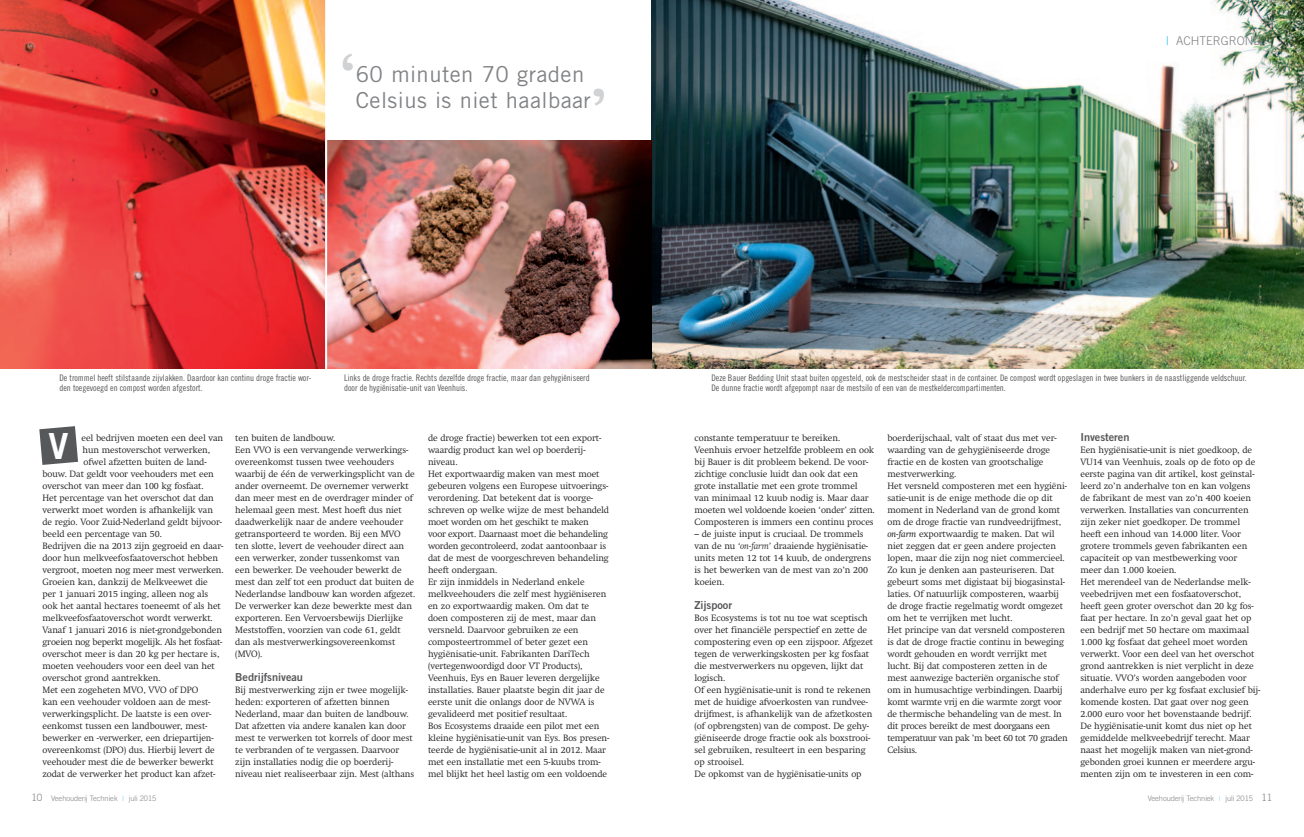
<style>
.page{position:relative;width:1304px;height:837px;background:#fff}
.page>*{position:absolute;margin:0;border:0;box-sizing:border-box;transform-origin:0 0}
.t1{font:300 75px "Swift";color:#d1d2d4}
.t2{font:36px "Trade Gothic LT Std Bd 2";color:#fff}
.t3{font:22px/26px "Trade Gothic LT Std";letter-spacing:.02em;color:#808285}
.t4{font:300 12px "Trade Gothic LT Std";color:#808285}
.t5{font:11px "Trade Gothic LT Std Bd 2";letter-spacing:-.005em;color:#57585a}
.t6{font:300 9px/12px "Swift";letter-spacing:-.005em;color:#231f20}
.t7{font:9px/10px "Trade Gothic LT Std Cn 18";letter-spacing:-.005em;color:#57585a}
.t8{font:300 9px "Swift";letter-spacing:-.025em;color:#231f20}
.t9{font:300 7.5px "Trade Gothic LT Std";letter-spacing:-.01em;color:#808285}
.s1{color:#15c0f2}
.s2{font-style:italic}
.s3{font-weight:400;font-style:italic}
.s4{font-size:10px}
.s5{font-weight:400;color:#86d6f7}
</style>
<div class="page">
<svg style="left:39px;top:426px;width:39px;height:39px;background:#717274"></svg>
<img style="left:0;top:0;width:325px;height:369px">
<img style="left:652px;top:0;width:652px;height:369px">
<img style="left:327px;top:141px;width:325px;height:228px">
<h1 class="t1" style="left:337px;top:37px;width:22px">‘</h1>
<h3 class="t3" style="left:356px;top:60px;width:237px">60 minuten 70 graden<br>Celsius is niet haalbaar</h3>
<h1 class="t1" style="left:588px;top:73px;width:22px">’</h1>
<h3 class="t4" style="left:1166px;top:33px;width:88px"><span class="s1">|</span> achtergrond</h3>
<p class="t7" style="left:60px;top:372px;width:254px">De trommel heeft stilstaande zijvlakken. Daardoor kan continu droge fractie wor&shy;den toegevoegd en compost worden afgestort.</p>
<p class="t7" style="left:344px;top:372px;width:247px">Links de droge fractie. Rechts dezelfde droge fractie, maar dan gehygiëniseerd door de hygiënisatie-unit van Veenhuis.</p>
<p class="t7" style="left:711px;top:372px;width:537px">Deze Bauer Bedding Unit staat buiten opgesteld, ook de mestscheider staat in de container. De compost wordt opgeslagen in twee bunkers in de naastliggende veldschuur.<br>De dunne fractie wordt afgepompt naar de mestsilo of een van de mestkeldercompartimenten.</p>
<h2 class="t2" style="left:49px;top:423px;width:22px">V</h2>
<p class="t6" style="left:82px;top:431px;width:143px">eel bedrijven moeten een deel van</p>
<p class="t6" style="left:83px;top:443px;width:129px">hun mestoverschot verwerken,</p>
<p class="t6" style="left:84px;top:455px;width:125px">ofwel afzetten buiten de land-</p>
<p class="t6" style="left:43px;top:467px;width:173px">bouw. Dat geldt voor veehouders met een</p>
<p class="t6" style="left:43px;top:479px;width:163px">overschot van meer dan 100 kg fosfaat.</p>
<p class="t6" style="left:43px;top:491px;width:173px">Het percentage van het overschot dat dan</p>
<p class="t6" style="left:43px;top:503px;width:172px">verwerkt moet worden is afhankelijk van</p>
<p class="t6" style="left:43px;top:515px;width:181px">de regio. Voor Zuid-Nederland geldt bijvoor-</p>
<p class="t6" style="left:43px;top:527px;width:121px">beeld een percentage van 50.</p>
<p class="t6" style="left:43px;top:539px;width:182px">Bedrijven die na 2013 zijn gegroeid en daar-</p>
<p class="t6" style="left:43px;top:551px;width:177px">door hun melkveefosfaatoverschot hebben</p>
<p class="t6" style="left:43px;top:563px;width:183px">vergroot, moeten nog meer mest verwerken.</p>
<p class="t6" style="left:43px;top:575px;width:167px">Groeien kan, dankzij de Melkveewet die</p>
<p class="t6" style="left:43px;top:587px;width:167px">per 1 januari 2015 inging, alleen nog als</p>
<p class="t6" style="left:43px;top:599px;width:180px">ook het aantal hectares toeneemt of als het</p>
<p class="t6" style="left:43px;top:611px;width:172px">melkveefosfaatoverschot wordt verwerkt.</p>
<p class="t6" style="left:43px;top:623px;width:181px">Vanaf 1 januari 2016 is niet-grondgebonden</p>
<p class="t8" style="left:43px;top:636px;width:181px">groeien nog beperkt mogelijk. Als het fosfaat-</p>
<p class="t6" style="left:43px;top:647px;width:179px">overschot meer is dan 20 kg per hectare is,</p>
<p class="t6" style="left:43px;top:659px;width:174px">moeten veehouders voor een deel van het</p>
<p class="t6" style="left:43px;top:671px;width:120px">overschot grond aantrekken.</p>
<p class="t6" style="left:43px;top:683px;width:157px">Met een zogeheten MVO, VVO of DPO</p>
<p class="t6" style="left:43px;top:695px;width:169px">kan een veehouder voldoen aan de mest-</p>
<p class="t6" style="left:43px;top:707px;width:170px">verwerkingsplicht. De laatste is een over-</p>
<p class="t6" style="left:43px;top:719px;width:166px">eenkomst tussen een landbouwer, mest-</p>
<p class="t6" style="left:43px;top:731px;width:173px">bewerker en -verwerker, een driepartijen-</p>
<p class="t6" style="left:43px;top:743px;width:174px">overeenkomst (DPO) dus. Hierbij levert de</p>
<p class="t6" style="left:43px;top:755px;width:173px">veehouder mest die de bewerker bewerkt</p>
<p class="t6" style="left:43px;top:767px;width:174px">zodat de verwerker het product kan afzet-</p>
<p class="t6" style="left:235px;top:431px;width:182px">ten buiten de landbouw.<br>Een VVO is een vervangende verwerkings&shy;overeenkomst tussen twee veehouders waarbij de één de verwerkingsplicht van de ander overneemt. De overnemer verwerkt dan meer mest en de overdrager minder of helemaal geen mest. Mest hoeft dus niet daadwerkelijk naar de andere veehouder getransporteerd te worden. Bij een MVO ten slotte, levert de veehouder direct aan een verwerker, zonder tussenkomst van een bewerker. De veehouder bewerkt de mest dan zelf tot een product dat buiten de Nederlandse landbouw kan worden afgezet.<br>De verwerker kan deze bewerkte mest dan exporteren. Een Vervoersbewijs Dierlijke Meststoffen, voorzien van code 61, geldt dan als mestverwerkingsovereenkomst (MVO).</p>
<p class="t5" style="left:235px;top:670px;width:69px">Bedrijfsniveau</p>
<p class="t6" style="left:235px;top:684px;width:180px">Bij mestverwerking zijn er twee mogelijk&shy;heden: exporteren of afzetten binnen Nederland, maar dan buiten de landbouw.<br>Dat afzetten via andere kanalen kan door mest te verwerken tot korrels of door mest te verbranden of te vergassen. Daarvoor zijn installaties nodig die op boerderij&shy;niveau niet realiseerbaar zijn. Mest (althans</p>
<p class="t6" style="left:428px;top:432px;width:183px">de droge fractie) bewerken tot een export&shy;waardig product kan wel op boerderij&shy;niveau.<br>Het exportwaardig maken van mest moet gebeuren volgens een Europese uitvoerings&shy;verordening. Dat betekent dat is voorge&shy;schreven op welke wijze de mest behandeld moet worden om het geschikt te maken<br>voor export. Daarnaast moet die behandeling worden gecontroleerd, zodat aantoonbaar is dat de mest de voorgeschreven behandeling heeft ondergaan.<br>Er zijn inmiddels in Nederland enkele melkveehouders die zelf mest hygiëniseren en zo exportwaardig maken. Om dat te doen composteren zij de mest, maar dan versneld. Daarvoor gebruiken ze een composteertrommel of beter gezet een hygiënisatie-unit. Fabrikanten DariTech (vertegenwoordigd door VT Products), Veenhuis, Eys en Bauer leveren dergelijke installaties. Bauer plaatste begin dit jaar de eerste unit die onlangs door de NVWA is gevalideerd met positief resultaat.<br>Bos Ecosystems draaide een pilot met een kleine hygiënisatie-unit van Eys. Bos presen&shy;teerde de hygiënisatie-unit al in 2012. Maar met een installatie met een 5-kuubs trom&shy;mel blijkt het heel lastig om een voldoende</p>
<p class="t6" style="left:694px;top:432px;width:182px">constante temperatuur te bereiken.<br>Veenhuis ervoer hetzelfde probleem en ook bij Bauer is dit probleem bekend. De voor&shy;zichtige conclusie luidt dan ook dat een grote installatie met een grote trommel<br>van minimaal 12 kuub nodig is. Maar daar moeten wel voldoende koeien ‘onder’ zitten.<br>Composteren is immers een continu proces</p>
<p class="t6" style="left:694px;top:528px;width:178px">– de juiste input is cruciaal. De trommels van de nu <span class="s2">‘on-farm’</span> draaiende hygiënisatie&shy;units meten 12 tot 14 kuub, de ondergrens is het bewerken van de mest van zo’n 200 koeien.</p>
<p class="t5" style="left:694px;top:598px;width:39px">Zijspoor</p>
<p class="t6" style="left:694px;top:612px;width:180px">Bos Ecosystems is tot nu toe wat sceptisch over het financiële perspectief en zette de compostering even op een zijspoor. Afgezet tegen de verwerkingskosten per kg fosfaat die mestverwerkers nu opgeven, lijkt dat logisch.<br>Of een hygiënisatie-unit is rond te rekenen met de huidige afvoerkosten van rundvee&shy;drijfmest, is afhankelijk van de afzetkosten (of opbrengsten) van de compost. De gehy&shy;giëniseerde droge fractie ook als boxstrooi&shy;sel gebruiken, resulteert in een besparing op strooisel.<br>De opkomst van de hygiënisatie-units op</p>
<p class="t6" style="left:887px;top:432px;width:182px">boerderijschaal, valt of staat dus met ver&shy;waarding van de gehygiëniseerde droge fractie en de kosten van grootschalige mestverwerking.<br>Het versneld composteren met een hygiëni&shy;satie-unit is de enige methode die op dit moment in Nederland van de grond komt om de droge fractie van rundveedrijfmest, <span class="s3">on-farm</span> exportwaardig te maken. Dat wil niet zeggen dat er geen andere projecten lopen, maar die zijn nog niet commercieel.<br>Zo kun je denken aan pasteuriseren. Dat gebeurt soms met digistaat bij biogasinstal&shy;laties. Of natuurlijk composteren, waarbij de droge fractie regelmatig wordt omgezet om het te verrijken met lucht.<br>Het principe van dat versneld composteren is dat de droge fractie continu in beweging wordt gehouden en wordt verrijkt met lucht. Bij dat composteren zetten in de mest aanwezige bacteriën organische stof om in humusachtige verbindingen. Daarbij komt warmte vrij en die warmte zorgt voor de thermische behandeling van de mest. In dit proces bereikt de mest doorgaans een temperatuur van pak ’m beet 60 tot 70 graden Celsius.</p>
<p class="t5" style="left:1080px;top:430px;width:50px">Investeren</p>
<p class="t6" style="left:1080px;top:444px;width:181px">Een hygiënisatie-unit is niet goedkoop, de VU14 van Veenhuis, zoals op de foto op de eerste pagina van dit artikel, kost geïnstal&shy;leerd zo’n anderhalve ton en kan volgens de fabrikant de mest van zo’n 400 koeien verwerken. Installaties van concurrenten zijn zeker niet goedkoper. De trommel heeft een inhoud van 14.000 liter. Voor grotere trommels geven fabrikanten een capaciteit op van mestbewerking voor meer dan 1.000 koeien.<br>Het merendeel van de Nederlandse melk&shy;veebedrijven met een fosfaatoverschot, heeft geen groter overschot dan 20 kg fos&shy;faat per hectare. In zo’n geval gaat het op een bedrijf met 50 hectare om maximaal 1.000 kg fosfaat dat geheel moet worden verwerkt. Voor een deel van het overschot grond aantrekken is niet verplicht in deze situatie. VVO’s worden aangeboden voor anderhalve euro per kg fosfaat exclusief bij&shy;komende kosten. Dat gaat over nog geen 2.000 euro voor het bovenstaande bedrijf.<br>De hygiënisatie-unit komt dus niet op het gemiddelde melkveebedrijf terecht. Maar naast het mogelijk maken van niet-grond&shy;gebonden groei kunnen er meerdere argu&shy;menten zijn om te investeren in een com-</p>
<p class="t9" style="left:31px;top:793px;width:126px"><span class="s4">10</span> Veehouderij Techniek <span class="s5">l</span> juli 2015</p>
<p class="t9" style="left:1148px;top:793px;width:126px">Veehouderij Techniek <span class="s5">l</span> juli 2015 <span class="s4">11</span></p>
</div>
